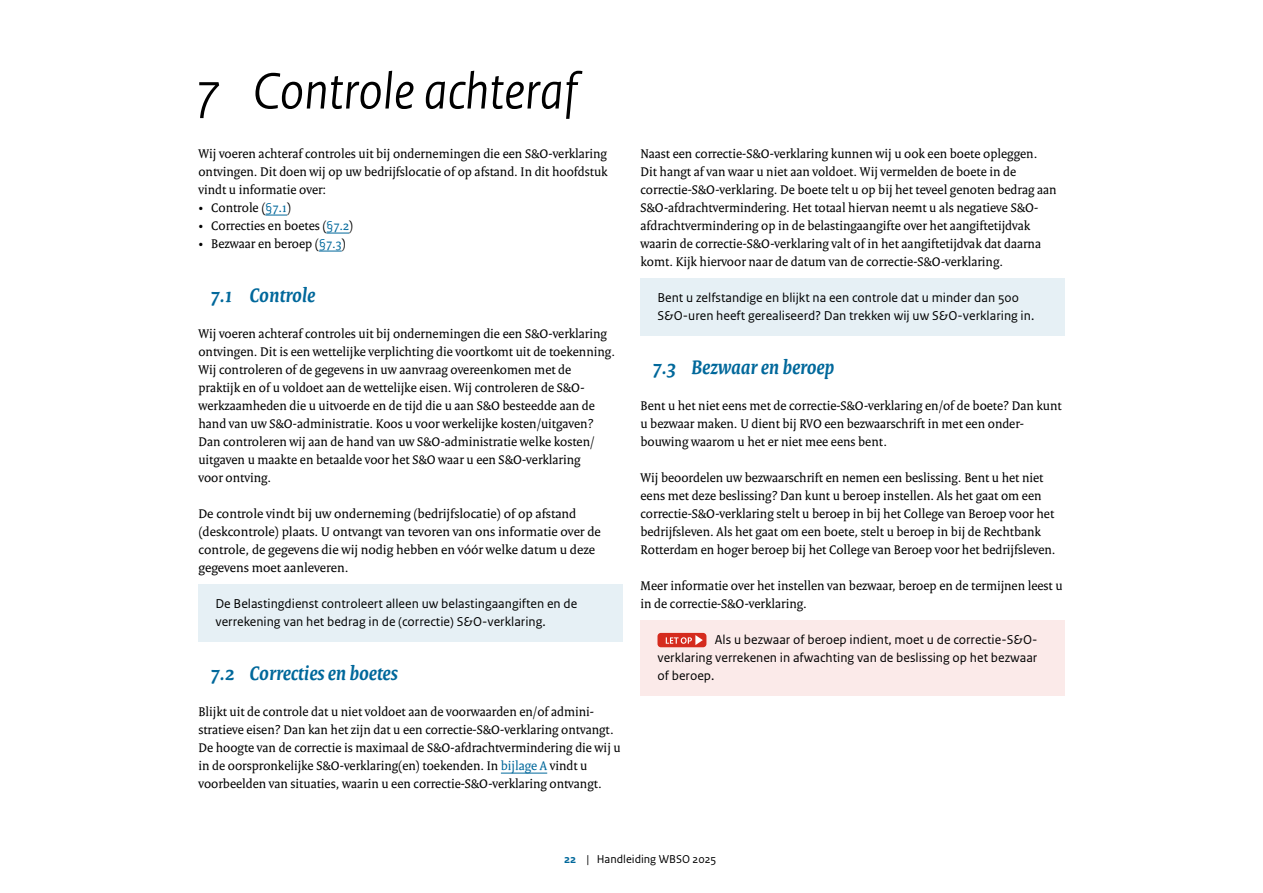
<style>
.page{position:relative;width:1263px;height:893px;background:#fff}
.page>*{position:absolute;margin:0;border:0;box-sizing:border-box;transform-origin:0 0}
.H2_RO_Kop{font:italic 54px "Rijksoverheid Sans Heading";color:#000}
.H3_Paragraafkop{font:italic 700 21px "Rijksoverheid Serif";color:#01689b}
.P_RO_Broodtekst{font:13.5px/18px "Rijksoverheid Serif";color:#000}
.P_RO_Kader_Broodtekst{font:13.5px/18px "Rijksoverheid Sans Text";color:#000}
.Alineastijl_Met_1_TAB{font:13.5px/18px "Rijksoverheid Serif";color:#000;text-align:justify}
.P_RO_Kader_Letop{font:13.5px/18px "Rijksoverheid Sans Text";color:#000;text-align:justify}
.RO_Opsomming_Bullet_ROOD{font:13.5px "Rijksoverheid Serif";color:#000}
.t1{font:12px "Rijksoverheid Sans Text";color:#000}
.s1{font-family:"Rijksoverheid Sans Heading";color:#01689b}
.s2{color:#01689b}
.s3{font-weight:700;color:#01689b}
</style>
<div class="page">
<svg style="left:265px;top:215px;width:22px;height:1px"></svg>
<svg style="left:326px;top:233px;width:23px;height:1px"></svg>
<svg style="left:319px;top:251px;width:23px;height:1px"></svg>
<div style="left:198px;top:584px;width:424px;height:57px;background:#e6f0f5"></div>
<hr style="left:501px;top:773px;width:46px;height:1px;background:#01689b">
<div style="left:640px;top:278px;width:424px;height:57px;background:#e6f0f5"></div>
<div style="left:640px;top:620px;width:424px;height:75px;background:#fbeae9"></div>
<div style="left:657px;top:633px;width:49px;height:14px;background:#d52b1e;border-radius:3px"></div>
<svg style="left:666px;top:635px;width:37px;height:10px"></svg>
<h2 class="H2_RO_Kop" style="left:198px;top:61px;width:380px">7 Controle achteraf</h2>
<p class="Alineastijl_Met_1_TAB" style="left:198px;top:145px;width:411px">Wij voeren achteraf controles uit bij ondernemingen die een S&amp;O-verklaring ontvingen. Dit doen wij op uw bedrijfslocatie of op afstand. In dit hoofdstuk vindt u informatie over:</p>
<p class="RO_Opsomming_Bullet_ROOD" style="left:198px;top:200px;width:94px">• Controle (<span class="s1">§</span><span class="s2">7.1</span>)</p>
<p class="RO_Opsomming_Bullet_ROOD" style="left:198px;top:218px;width:156px">• Correcties en boetes (<span class="s1">§</span><span class="s2">7.2</span>)</p>
<p class="RO_Opsomming_Bullet_ROOD" style="left:198px;top:236px;width:149px">• Bezwaar en beroep (<span class="s1">§</span><span class="s2">7.3</span>)</p>
<h3 class="H3_Paragraafkop" style="left:211px;top:283px;width:106px">7.1 Controle</h3>
<p class="P_RO_Broodtekst" style="left:198px;top:325px;width:418px">Wij voeren achteraf controles uit bij ondernemingen die een S&amp;O-verklaring ontvingen. Dit is een wettelijke verplichting die voortkomt uit de toekenning.<br>Wij controleren of de gegevens in uw aanvraag overeenkomen met de praktijk en of u voldoet aan de wettelijke eisen. Wij controleren de S&amp;O&shy;werkzaamheden die u uitvoerde en de tijd die u aan S&amp;O besteedde aan de hand van uw S&amp;O-administratie. Koos u voor werkelijke kosten/uitgaven?<br>Dan controleren wij aan de hand van uw S&amp;O-administratie welke kosten/ uitgaven u maakte en betaalde voor het S&amp;O waar u een S&amp;O-verklaring<br>voor ontving.</p>
<p class="P_RO_Broodtekst" style="left:198px;top:505px;width:404px">De controle vindt bij uw onderneming (bedrijfslocatie) of op afstand (deskcontrole) plaats. U ontvangt van tevoren van ons informatie over de controle, de gegevens die wij nodig hebben en vóór welke datum u deze gegevens moet aanleveren.</p>
<p class="P_RO_Kader_Broodtekst" style="left:215px;top:595px;width:363px">De Belastingdienst controleert alleen uw belastingaangiften en de verrekening van het bedrag in de (correctie) S&amp;O-verklaring.</p>
<h3 class="H3_Paragraafkop" style="left:211px;top:661px;width:188px">7.2 Correcties en boetes</h3>
<p class="P_RO_Broodtekst" style="left:198px;top:703px;width:424px">Blijkt uit de controle dat u niet voldoet aan de voorwaarden en/of admini&shy;stratieve eisen? Dan kan het zijn dat u een correctie-S&amp;O-verklaring ontvangt.<br>De hoogte van de correctie is maximaal de S&amp;O-afdrachtvermindering die wij u in de oorspronkelijke S&amp;O-verklaring(en) toekenden. In <span class="s2">bijlage A</span> vindt u voorbeelden van situaties, waarin u een correctie-S&amp;O-verklaring ontvangt.</p>
<p class="P_RO_Broodtekst" style="left:640px;top:145px;width:418px">Naast een correctie-S&amp;O-verklaring kunnen wij u ook een boete opleggen.<br>Dit hangt af van waar u niet aan voldoet. Wij vermelden de boete in de correctie-S&amp;O-verklaring. De boete telt u op bij het teveel genoten bedrag aan S&amp;O-afdrachtvermindering. Het totaal hiervan neemt u als negatieve S&amp;O&shy;afdrachtvermindering op in de belastingaangifte over het aangiftetijdvak waarin de correctie-S&amp;O-verklaring valt of in het aangiftetijdvak dat daarna komt. Kijk hiervoor naar de datum van de correctie-S&amp;O-verklaring.</p>
<p class="P_RO_Kader_Broodtekst" style="left:657px;top:289px;width:378px">Bent u zelfstandige en blijkt na een controle dat u minder dan 500<br>S&amp;O-uren heeft gerealiseerd? Dan trekken wij uw S&amp;O-verklaring in.</p>
<h3 class="H3_Paragraafkop" style="left:653px;top:355px;width:183px">7.3 Bezwaar en beroep</h3>
<p class="P_RO_Broodtekst" style="left:640px;top:397px;width:423px">Bent u het niet eens met de correctie-S&amp;O-verklaring en/of de boete? Dan kunt u bezwaar maken. U dient bij RVO een bezwaarschrift in met een onder&shy;bouwing waarom u het er niet mee eens bent.</p>
<p class="P_RO_Broodtekst" style="left:640px;top:469px;width:417px">Wij beoordelen uw bezwaarschrift en nemen een beslissing. Bent u het niet eens met deze beslissing? Dan kunt u beroep instellen. Als het gaat om een correctie-S&amp;O-verklaring stelt u beroep in bij het College van Beroep voor het bedrijfsleven. Als het gaat om een boete, stelt u beroep in bij de Rechtbank Rotterdam en hoger beroep bij het College van Beroep voor het bedrijfsleven.</p>
<p class="P_RO_Broodtekst" style="left:640px;top:577px;width:424px">Meer informatie over het instellen van bezwaar, beroep en de termijnen leest u in de correctie-S&amp;O-verklaring.</p>
<p class="P_RO_Kader_Letop" style="left:657px;top:631px;width:381px;text-indent:57px">Als u bezwaar of beroep indient, moet u de correctie-S&amp;O&shy;verklaring verrekenen in afwachting van de beslissing op het bezwaar of beroep.</p>
<p class="t1" style="left:564px;top:853px;width:154px"><span class="s3">22</span> | Handleiding WBSO 2025</p>
</div>
